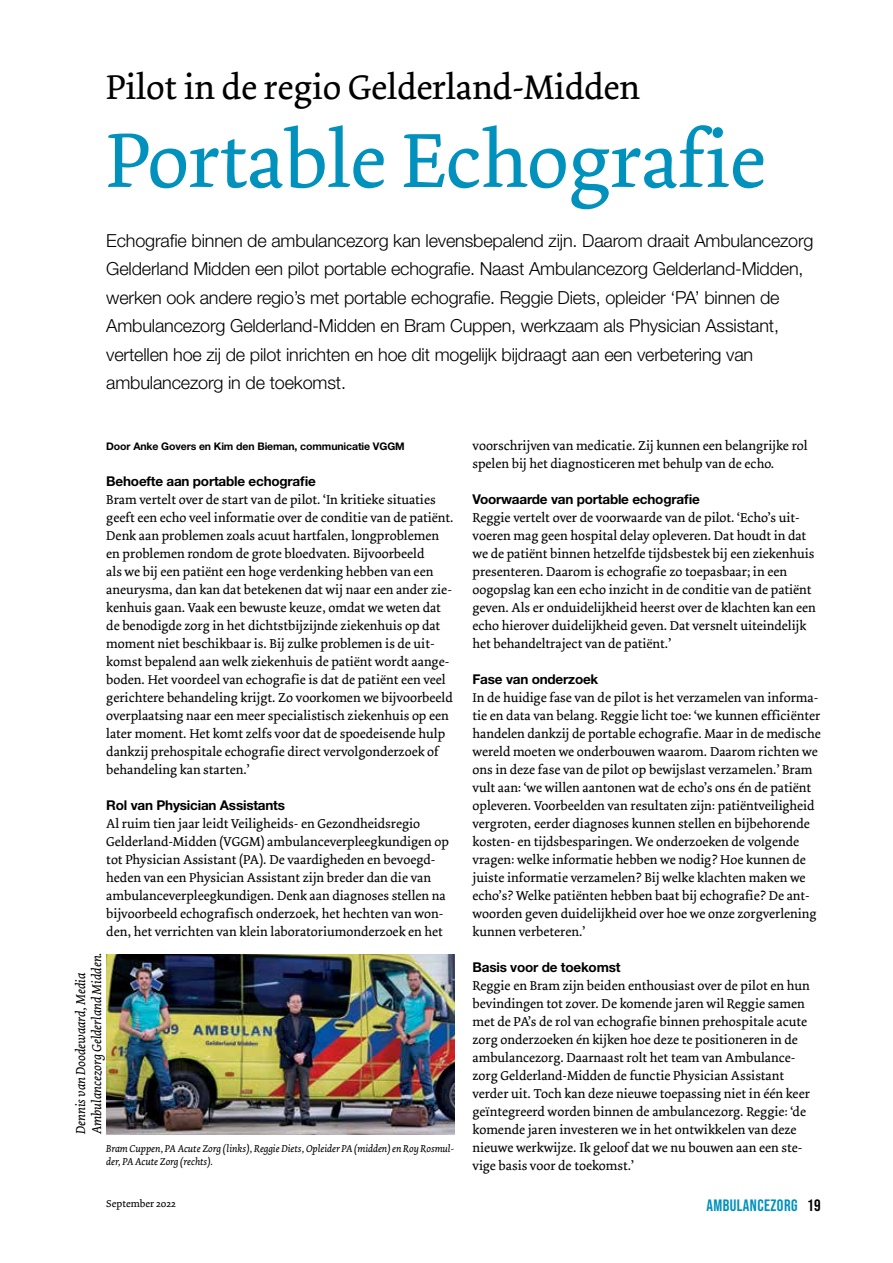
<style>
.page{position:relative;width:893px;height:1263px;background:#fff}
.page>*{position:absolute;margin:0;border:0;box-sizing:border-box;transform-origin:0 0}
.t1{font:81px "Dolly";letter-spacing:-.005em;color:#0091bd}
.t2{font:36px "Dolly";letter-spacing:-.005em;color:#000}
.t3{font:300 18px/28.5px "Helvetica Neue LT Std";letter-spacing:-.01em;color:#000}
.t4{font:16.5px "Bebas Neue";letter-spacing:.025em;color:#0091bd}
.t5{font:13.5px/18px "Dolly";color:#000}
.t6{font:700 13.5px "Helvetica Neue LT Std";letter-spacing:-.015em;color:#000}
.t7{font:italic 13.5px/16.2px "Dolly";letter-spacing:-.01em;color:#000}
.t8{font:italic 10.5px/12.6px "Dolly";letter-spacing:-.01em;color:#000}
.t9{font:700 10.5px "Helvetica Neue LT Std";letter-spacing:-.01em;color:#000}
.t10{font:10.5px "Dolly";color:#000}
.s1{color:#000}
</style>
<div class="page">
<img style="left:106px;top:954px;width:348px;height:180px">
<h2 class="t2" style="left:106px;top:66px;width:535px">Pilot in de regio Gelderland-Midden</h2>
<h1 class="t1" style="left:106px;top:112px;width:661px">Portable Echografie</h1>
<p class="t3" style="left:106px;top:226px;width:709px">Echografie binnen de ambulancezorg kan levensbepalend zijn. Daarom draait Ambulancezorg Gelderland Midden een pilot portable echografie. Naast Ambulancezorg Gelderland-Midden, werken ook andere regio’s met portable echografie. Reggie Diets, opleider ‘PA’ binnen de Ambulancezorg Gelderland-Midden en Bram Cuppen, werkzaam als Physician Assistant, vertellen hoe zij de pilot inrichten en hoe dit mogelijk bijdraagt aan een verbetering van ambulancezorg in de toekomst.</p>
<p class="t9" style="left:106px;top:440px;width:300px">Door Anke Govers en Kim den Bieman, communicatie VGGM</p>
<p class="t6" style="left:106px;top:473px;width:211px">Behoefte aan portable echografie</p>
<p class="t5" style="left:106px;top:491px;width:349px">Bram vertelt over de start van de pilot. ‘In kritieke situaties geeft een echo veel informatie over de conditie van de patiënt.<br>Denk aan problemen zoals acuut hartfalen, longproblemen en problemen rondom de grote bloedvaten. Bijvoorbeeld<br>als we bij een patiënt een hoge verdenking hebben van een aneurysma, dan kan dat betekenen dat wij naar een ander zie&shy;kenhuis gaan. Vaak een bewuste keuze, omdat we weten dat de benodigde zorg in het dichtstbijzijnde ziekenhuis op dat moment niet beschikbaar is. Bij zulke problemen is de uit&shy;komst bepalend aan welk ziekenhuis de patiënt wordt aange&shy;boden. Het voordeel van echografie is dat de patiënt een veel gerichtere behandeling krijgt. Zo voorkomen we bijvoorbeeld overplaatsing naar een meer specialistisch ziekenhuis op een later moment. Het komt zelfs voor dat de spoedeisende hulp dankzij prehospitale echografie direct vervolgonderzoek of behandeling kan starten.’</p>
<p class="t6" style="left:106px;top:797px;width:180px">Rol van Physician Assistants</p>
<p class="t5" style="left:106px;top:815px;width:344px">Al ruim tien jaar leidt Veiligheids- en Gezondheidsregio Gelderland-Midden (VGGM) ambulanceverpleegkundigen op tot Physician Assistant (PA). De vaardigheden en bevoegd&shy;heden van een Physician Assistant zijn breder dan die van ambulanceverpleegkundigen. Denk aan diagnoses stellen na bijvoorbeeld echografisch onderzoek, het hechten van won&shy;den, het verrichten van klein laboratoriumonderzoek en het</p>
<p class="t7" style="left:73px;top:1134px;width:183px;rotate:-90deg">Dennis van Doodewaard, Media<br>Ambulancezorg Gelderland Midden.</p>
<p class="t8" style="left:106px;top:1142px;width:349px">Bram Cuppen, PA Acute Zorg (links), Reggie Diets, Opleider PA (midden) en Roy Rosmul&shy;der, PA Acute Zorg (rechts).</p>
<p class="t5" style="left:472px;top:437px;width:337px">voorschrijven van medicatie. Zij kunnen een belangrijke rol spelen bij het diagnosticeren met behulp van de echo.</p>
<p class="t6" style="left:472px;top:491px;width:229px">Voorwaarde van portable echografie</p>
<p class="t5" style="left:472px;top:509px;width:345px">Reggie vertelt over de voorwaarde van de pilot. ‘Echo’s uit&shy;voeren mag geen hospital delay opleveren. Dat houdt in dat we de patiënt binnen hetzelfde tijdsbestek bij een ziekenhuis presenteren. Daarom is echografie zo toepasbaar; in een oogopslag kan een echo inzicht in de conditie van de patiënt geven. Als er onduidelijkheid heerst over de klachten kan een echo hierover duidelijkheid geven. Dat versnelt uiteindelijk het behandeltraject van de patiënt.’</p>
<p class="t6" style="left:472px;top:671px;width:127px">Fase van onderzoek</p>
<p class="t5" style="left:472px;top:689px;width:350px">In de huidige fase van de pilot is het verzamelen van informa&shy;tie en data van belang. Reggie licht toe: ‘we kunnen efficiënter handelen dankzij de portable echografie. Maar in de medische wereld moeten we onderbouwen waarom. Daarom richten we ons in deze fase van de pilot op bewijslast verzamelen.’ Bram vult aan: ‘we willen aantonen wat de echo’s ons én de patiënt opleveren. Voorbeelden van resultaten zijn: patiëntveiligheid vergroten, eerder diagnoses kunnen stellen en bijbehorende kosten- en tijdsbesparingen. We onderzoeken de volgende vragen: welke informatie hebben we nodig? Hoe kunnen de juiste informatie verzamelen? Bij welke klachten maken we echo’s? Welke patiënten hebben baat bij echografie? De ant&shy;woorden geven duidelijkheid over hoe we onze zorgverlening kunnen verbeteren.’</p>
<p class="t6" style="left:472px;top:959px;width:149px">Basis voor de toekomst</p>
<p class="t5" style="left:472px;top:977px;width:339px">Reggie en Bram zijn beiden enthousiast over de pilot en hun bevindingen tot zover. De komende jaren wil Reggie samen met de PA’s de rol van echografie binnen prehospitale acute zorg onderzoeken én kijken hoe deze te positioneren in de ambulancezorg. Daarnaast rolt het team van Ambulance&shy;zorg Gelderland-Midden de functie Physician Assistant verder uit. Toch kan deze nieuwe toepassing niet in één keer geïntegreerd worden binnen de ambulancezorg. Reggie: ‘de komende jaren investeren we in het ontwikkelen van deze nieuwe werkwijze. Ik geloof dat we nu bouwen aan een ste&shy;vige basis voor de toekomst.’</p>
<p class="t10" style="left:106px;top:1197px;width:71px">September 2022</p>
<p class="t4" style="left:706px;top:1196px;width:116px">AMBULANCEZORG <span class="s1">19</span></p>
</div>
